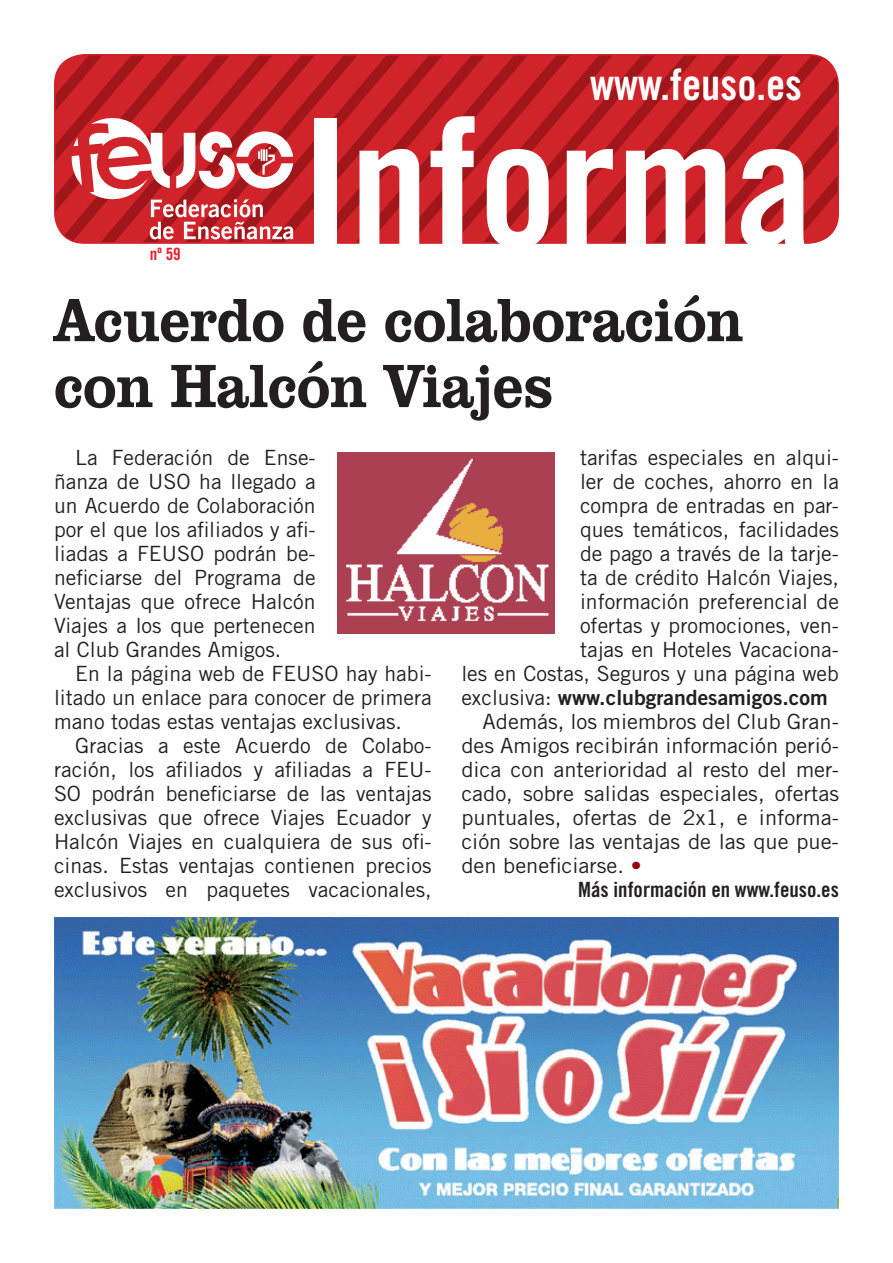
<style>
.page{position:relative;width:893px;height:1263px;background:#fff}
.page>*{position:absolute;margin:0;border:0;box-sizing:border-box;transform-origin:0 0}
.t1{font:177.75px "Trade Gothic Bold Cond Twenty";color:#fff}
.t2{font:800 62.85px/65.8px "Clarendon BT";letter-spacing:-.01em;color:#231f20;scale:.9 1}
.t3{font:43.2px "Trade Gothic Bold Cond Twenty";color:#fff}
.t4{font:21px/24px "Trade Gothic";color:#231f20;text-align:justify}
.t5{font:21px/24px "Trade Gothic";color:#231f20;text-align:justify;scale:1.04 1}
.t6{font:21px "Trade Gothic Bold Two";color:#231f20}
.t7{font:21px "Trade Gothic Bold Cond Twenty";color:#231f20}
.t8{font:16.95px "Trade Gothic Bold Cond Twenty";color:#ee1b2c}
.s1{font-family:"Trade Gothic"}
.s2{color:#93040f}
</style>
<div class="page">
<svg style="left:55px;top:55px;width:783px;height:188px;background:#c52c31"></svg>
<img style="left:337px;top:453px;width:217px;height:181px">
<img style="left:54px;top:918px;width:785px;height:291px">
<p class="t8" style="left:150px;top:243px;width:32px">nº 59</p>
<h3 class="t3" style="left:590px;top:58px;width:214px">www.feuso.es</h3>
<h1 class="t1" style="left:300px;top:75px;width:515px">Informa</h1>
<h2 class="t2" style="left:54px;top:285px;width:768px">Acuerdo de colaboración con Halcón Viajes</h2>
<p class="t4" style="left:54px;top:445px;width:263px;text-indent:21px">La Federación de Ense&shy;ñanza de USO ha llegado a un Acuerdo de Colaboración por el que los afiliados y afi&shy;liadas a FEUSO podrán be&shy;neficiarse del Programa de Ventajas que ofrece Halcón Viajes a los que pertenecen al Club Grandes Amigos.</p>
<p class="t4" style="left:54px;top:661px;width:379px;text-indent:21px">En la página web de FEUSO hay habi&shy;litado un enlace para conocer de primera mano todas estas ventajas exclusivas.</p>
<p class="t4" style="left:54px;top:733px;width:379px;text-indent:21px">Gracias a este Acuerdo de Colabo&shy;ración, los afiliados y afiliadas a FEU-SO podrán beneficiarse de las ventajas exclusivas que ofrece Viajes Ecuador y Halcón Viajes en cualquiera de sus ofi&shy;cinas. Estas ventajas contienen precios exclusivos en paquetes vacacionales,</p>
<p class="t4" style="left:461px;top:445px;width:379px;text-align:right">tarifas especiales en alqui-<br>ler de coches, ahorro en la<br>compra de entradas en par-<br>ques temáticos, facilidades<br>de pago a través de la tarje-<br>ta de crédito Halcón Viajes,<br>información preferencial de<br>ofertas y promociones, ven-<br>tajas en Hoteles Vacaciona-<br>les en Costas, Seguros y una página web</p>
<p class="t6" style="left:461px;top:684px;width:368px"><span class="s1">exclusiva:</span> www.clubgrandesamigos.com</p>
<p class="t5" style="left:461px;top:709px;width:365px;text-indent:21px">Además, los miembros del Club Gran&shy;des Amigos recibirán información perió&shy;dica con anterioridad al resto del mer&shy;cado, sobre salidas especiales, ofertas puntuales, ofertas de 2x1, e informa&shy;ción sobre las ventajas de las que pue&shy;den beneficiarse. <span class="s2">•</span></p>
<p class="t7" style="left:578px;top:877px;width:262px">Más información en www.feuso.es</p>
</div>
